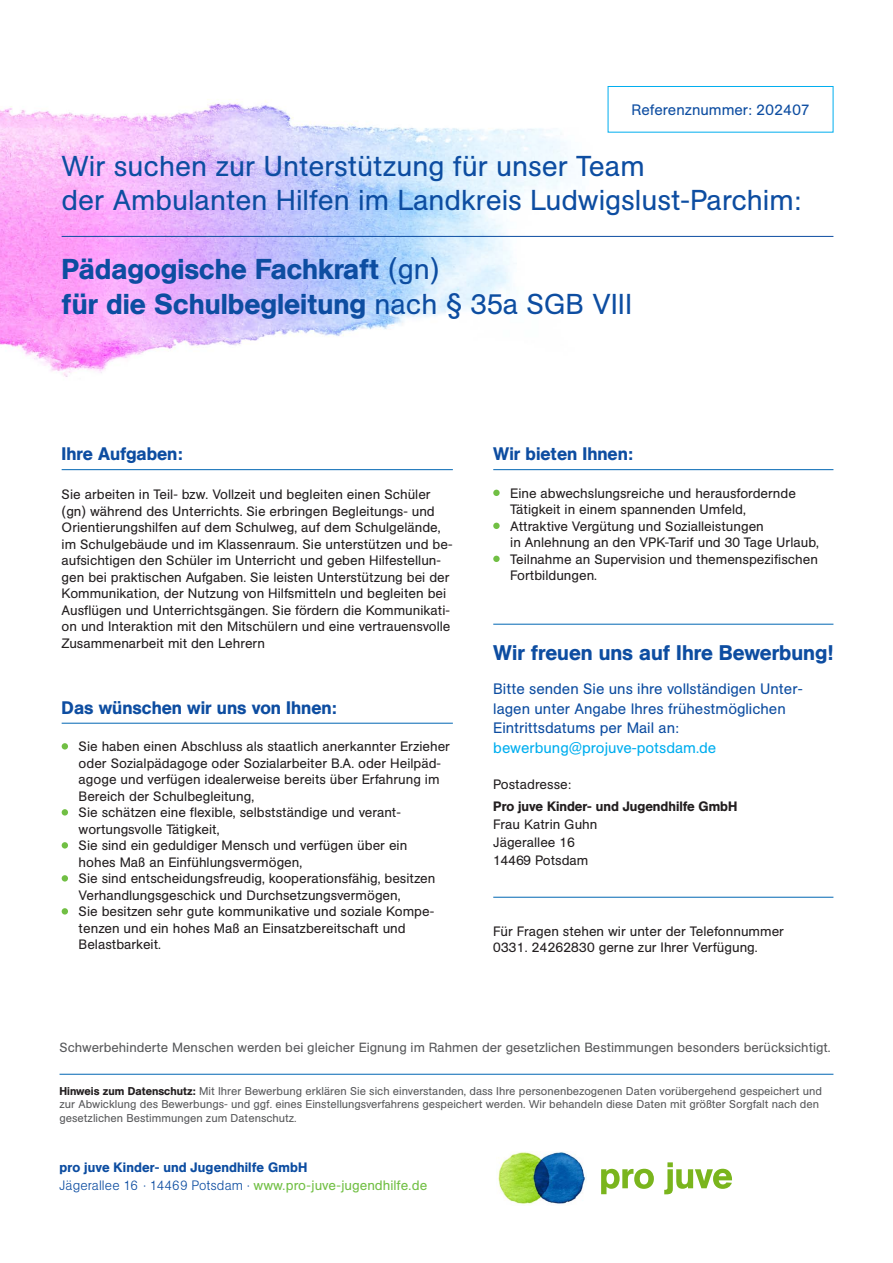
<style>
.page{position:relative;width:893px;height:1263px;background:#fff}
.page>*{position:absolute;margin:0;border:0;box-sizing:border-box;transform-origin:0 0}
.t1{font:28.5px/34.5px "AG Book Pro";color:#0d4da1}
.t2{font:500 28.5px/34.5px "AG Book Pro";color:#0d4da1}
.t3{font:500 21px "AG Book Pro";color:#0d4da1}
.t4{font:500 18px "AG Book Pro";color:#0d4da1}
.t5{font:15px/19.5px "AG Book Pro";color:#0d4da1}
.t6{font:15px "AG Book Pro";color:#00aeef}
.t7{font:13.5px/16.5px "AG Book Pro";color:#231f20}
.t8{font:500 13.5px/18px "AG Book Pro";letter-spacing:.01em;color:#0d4da1}
.t9{font:500 13.5px "AG Book Pro";color:#231f20}
.t10{font:13.2px "AG Book Pro";color:#57585a}
.t11{font:11.25px/13.5px "AG Book Pro";color:#57585a}
.s1{font-weight:400}
.s2{font-weight:500;color:#231f20}
.s3{font-weight:300}
.s4{font-weight:400;color:#71bf44}
</style>
<div class="page">
<img style="left:0;top:86px;width:630px;height:410px">
<hr style="left:62px;top:236px;width:771px;height:1px;background:#0d4da1">
<img style="left:498px;top:1152px;width:88px;height:52px">
<svg style="left:601px;top:1162px;width:131px;height:32px"></svg>
<hr style="left:62px;top:469px;width:391px;height:1px;background:#0166b3">
<hr style="left:62px;top:723px;width:391px;height:1px;background:#0166b3">
<svg style="left:62px;top:743px;width:6px;height:6px"></svg>
<svg style="left:62px;top:809px;width:6px;height:6px"></svg>
<svg style="left:62px;top:842px;width:6px;height:6px"></svg>
<svg style="left:62px;top:875px;width:6px;height:6px"></svg>
<svg style="left:62px;top:908px;width:6px;height:6px"></svg>
<hr style="left:493px;top:469px;width:340px;height:1px;background:#0166b3">
<hr style="left:493px;top:624px;width:340px;height:1px;background:#0166b3">
<hr style="left:493px;top:897px;width:340px;height:1px;background:#0166b3">
<div style="left:493px;top:490px;width:7px;height:6px;background:#71bf44;border-radius:50%"></div>
<div style="left:493px;top:523px;width:7px;height:6px;background:#71bf44;border-radius:50%"></div>
<div style="left:493px;top:556px;width:7px;height:6px;background:#71bf44;border-radius:50%"></div>
<hr style="left:60px;top:1074px;width:773px;height:1px;background:#0166b3">
<div style="left:608px;top:86px;width:225px;height:46px;background:#fff"></div>
<div style="left:608px;top:86px;width:225px;height:47px;border:1px solid #00aeef"></div>
<p class="t5" style="left:631px;top:99px;width:180px">Referenznummer: 202407</p>
<h1 class="t1" style="left:62px;top:148px;width:741px">Wir suchen zur Unterstützung für unser Team<br>der Ambulanten Hilfen im Landkreis Ludwigslust-Parchim:</h1>
<h1 class="t2" style="left:62px;top:251px;width:572px">Pädagogische Fachkraft <span class="s1">(gn)<br></span>für die Schulbegleitung <span class="s1">nach § 35a SGB VIII</span></h1>
<h3 class="t4" style="left:62px;top:442px;width:123px">Ihre Aufgaben:</h3>
<p class="t7" style="left:62px;top:486px;width:392px">Sie arbeiten in Teil- bzw. Vollzeit und begleiten einen Schüler (gn) während des Unterrichts. Sie erbringen Begleitungs- und Orientierungshilfen auf dem Schulweg, auf dem Schulgelände, im Schulgebäude und im Klassenraum. Sie unterstützen und be&shy;aufsichtigen den Schüler im Unterricht und geben Hilfestellun&shy;gen bei praktischen Aufgaben. Sie leisten Unterstützung bei der Kommunikation, der Nutzung von Hilfsmitteln und begleiten bei Ausflügen und Unterrichtsgängen. Sie fördern die Kommunikati&shy;on und Interaktion mit den Mitschülern und eine vertrauensvolle Zusammenarbeit mit den Lehrern</p>
<h3 class="t4" style="left:62px;top:695px;width:277px">Das wünschen wir uns von Ihnen:</h3>
<p class="t7" style="left:79px;top:738px;width:373px">Sie haben einen Abschluss als staatlich anerkannter Erzieher oder Sozialpädagoge oder Sozialarbeiter B.A. oder Heilpäd&shy;agoge und verfügen idealerweise bereits über Erfahrung im Bereich der Schulbegleitung,<br>Sie schätzen eine flexible, selbstständige und verant&shy;wortungsvolle Tätigkeit,<br>Sie sind ein geduldiger Mensch und verfügen über ein<br>hohes Maß an Einfühlungsvermögen,<br>Sie sind entscheidungsfreudig, kooperationsfähig, besitzen Verhandlungsgeschick und Durchsetzungsvermögen,<br>Sie besitzen sehr gute kommunikative und soziale Kompe&shy;tenzen und ein hohes Maß an Einsatzbereitschaft und Belastbarkeit.</p>
<h3 class="t4" style="left:493px;top:442px;width:141px">Wir bieten Ihnen:</h3>
<p class="t7" style="left:510px;top:484px;width:310px">Eine abwechslungsreiche und herausfordernde Tätigkeit in einem spannenden Umfeld,<br>Attraktive Vergütung und Sozialleistungen<br>in Anlehnung an den VPK-Tarif und 30 Tage Urlaub, Teilnahme an Supervision und themenspezifischen Fortbildungen.</p>
<h2 class="t3" style="left:493px;top:638px;width:342px">Wir freuen uns auf Ihre Bewerbung!</h2>
<p class="t5" style="left:493px;top:679px;width:311px">Bitte senden Sie uns ihre vollständigen Unter&shy;lagen unter Angabe Ihres frühestmöglichen<br>Eintrittsdatums per Mail an:</p>
<p class="t6" style="left:493px;top:737px;width:225px">bewerbung@projuve-potsdam.de</p>
<p class="t7" style="left:493px;top:775px;width:79px">Postadresse:</p>
<p class="t9" style="left:493px;top:797px;width:246px">Pro juve Kinder- und Jugendhilfe GmbH</p>
<p class="t7" style="left:493px;top:815px;width:106px;line-height:18px">Frau Katrin Guhn<br>Jägerallee 16<br>14469 Potsdam</p>
<p class="t7" style="left:493px;top:922px;width:292px">Für Fragen stehen wir unter der Telefonnummer<br>0331. 24262830 gerne zur Ihrer Verfügung.</p>
<p class="t10" style="left:60px;top:1039px;width:773px">Schwerbehinderte Menschen werden bei gleicher Eignung im Rahmen der gesetzlichen Bestimmungen besonders berücksichtigt.</p>
<p class="t11" style="left:60px;top:1084px;width:764px"><span class="s2">Hinweis zum Datenschutz:</span> Mit Ihrer Bewerbung erklären Sie sich einverstanden, dass Ihre personenbezogenen Daten vorübergehend gespeichert und zur Abwicklung des Bewerbungs- und ggf. eines Einstellungsverfahrens gespeichert werden. Wir behandeln diese Daten mit größter Sorgfalt nach den gesetzlichen Bestimmungen zum Datenschutz.</p>
<p class="t8" style="left:60px;top:1158px;width:369px">pro juve Kinder- und Jugendhilfe GmbH<br><span class="s3">Jägerallee 16 · 14469 Potsdam ·</span> <span class="s4">www.pro-juve-jugendhilfe.de</span></p>
</div>
